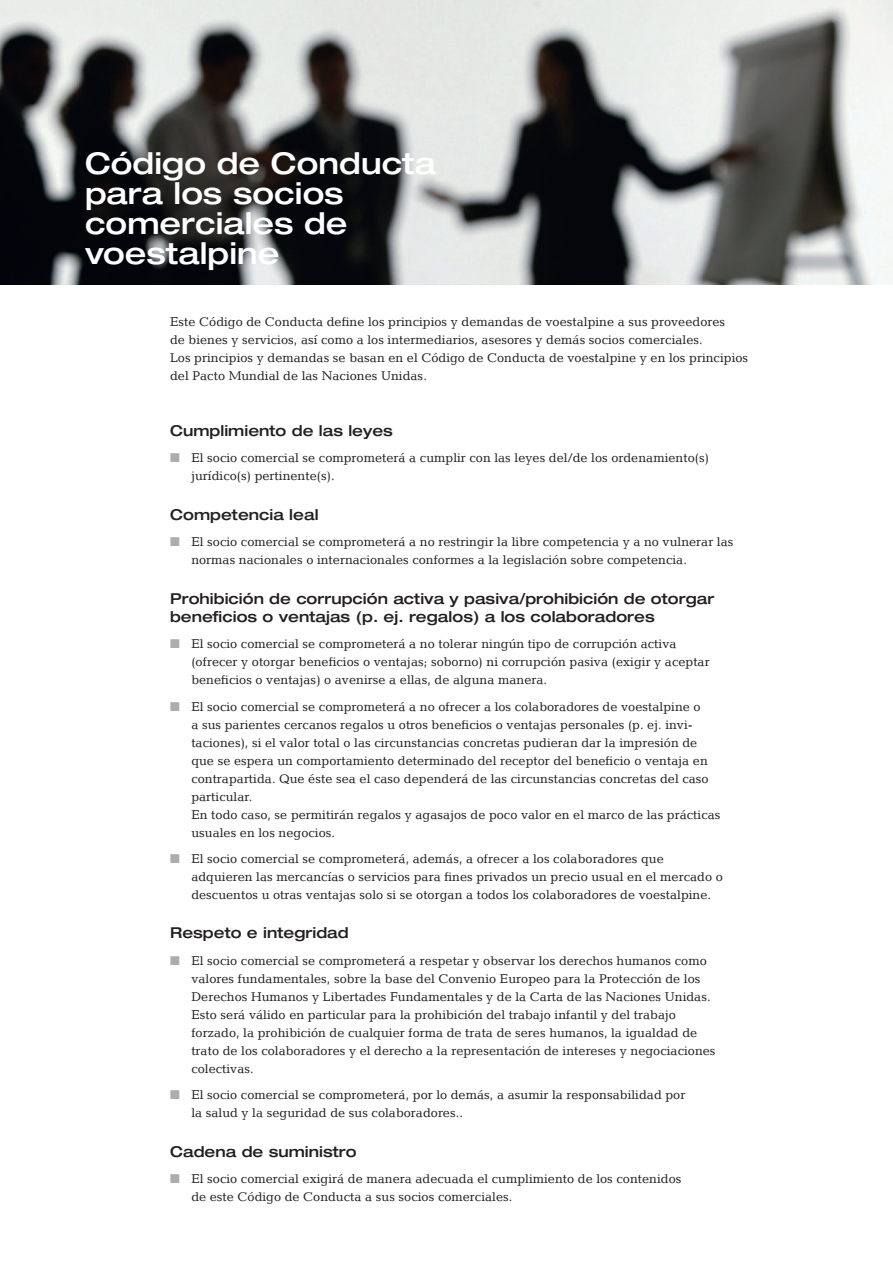
<style>
.page{position:relative;width:893px;height:1263px;background:#fff}
.page>*{position:absolute;margin:0;border:0;box-sizing:border-box;transform-origin:0 0}
.t1{font:500 expanded 30px/30px "Helvetica Neue LT Pro";color:#fff}
.t2{font:500 expanded 15px/18px "Helvetica Neue LT Pro";color:#231f20}
.t3{font:12.75px/18px "Candida LT";color:#231f20}
.s1{color:#acadae}
</style>
<div class="page">
<img style="left:0;top:0;width:893px;height:285px">
<h1 class="t1" style="left:85px;top:147px;width:353px">Código de Conducta para los socios comerciales de voestalpine</h1>
<p class="t3" style="left:170px;top:312px;width:580px">Este Código de Conducta define los principios y demandas de voestalpine a sus proveedores<br>de bienes y servicios, así como a los intermediarios, asesores y demás socios comerciales.<br>Los principios y demandas se basan en el Código de Conducta de voestalpine y en los principios del Pacto Mundial de las Naciones Unidas.</p>
<p class="t2" style="left:170px;top:421px;width:224px">Cumplimiento de las leyes</p>
<p class="t3" style="left:191px;top:449px;width:519px;text-indent:-21px"><span class="s1">■</span> El socio comercial se comprometerá a cumplir con las leyes del/de los ordenamiento(s) jurídico(s) pertinente(s).</p>
<p class="t2" style="left:170px;top:505px;width:150px">Competencia leal</p>
<p class="t3" style="left:191px;top:533px;width:544px;text-indent:-21px"><span class="s1">■</span> El socio comercial se comprometerá a no restringir la libre competencia y a no vulnerar las normas nacionales o internacionales conformes a la legislación sobre competencia.</p>
<p class="t2" style="left:170px;top:589px;width:546px">Prohibición de corrupción activa y pasiva/prohibición de otorgar beneficios o ventajas (p. ej. regalos) a los colaboradores</p>
<p class="t3" style="left:191px;top:635px;width:520px;text-indent:-21px"><span class="s1">■</span> El socio comercial se comprometerá a no tolerar ningún tipo de corrupción activa (ofrecer y otorgar beneficios o ventajas; soborno) ni corrupción pasiva (exigir y aceptar beneficios o ventajas) o avenirse a ellas, de alguna manera.</p>
<p class="t3" style="left:191px;top:697px;width:531px;text-indent:-21px"><span class="s1">■</span> El socio comercial se comprometerá a no ofrecer a los colaboradores de voestalpine o<br>a sus parientes cercanos regalos u otros beneficios o ventajas personales (p. ej. invi&shy;taciones), si el valor total o las circunstancias concretas pudieran dar la impresión de que se espera un comportamiento determinado del receptor del beneficio o ventaja en contrapartida. Que éste sea el caso dependerá de las circunstancias concretas del caso particular.<br>En todo caso, se permitirán regalos y agasajos de poco valor en el marco de las prácticas usuales en los negocios.</p>
<p class="t3" style="left:191px;top:850px;width:533px;text-indent:-21px"><span class="s1">■</span> El socio comercial se comprometerá, además, a ofrecer a los colaboradores que adquieren las mercancías o servicios para fines privados un precio usual en el mercado o descuentos u otras ventajas solo si se otorgan a todos los colaboradores de voestalpine.</p>
<p class="t2" style="left:170px;top:924px;width:180px">Respeto e integridad</p>
<p class="t3" style="left:191px;top:951px;width:526px;text-indent:-21px"><span class="s1">■</span> El socio comercial se comprometerá a respetar y observar los derechos humanos como valores fundamentales, sobre la base del Convenio Europeo para la Protección de los Derechos Humanos y Libertades Fundamentales y de la Carta de las Naciones Unidas.<br>Esto será válido en particular para la prohibición del trabajo infantil y del trabajo forzado, la prohibición de cualquier forma de trata de seres humanos, la igualdad de trato de los colaboradores y el derecho a la representación de intereses y negociaciones colectivas.</p>
<p class="t3" style="left:191px;top:1086px;width:495px;text-indent:-21px"><span class="s1">■</span> El socio comercial se comprometerá, por lo demás, a asumir la responsabilidad por la salud y la seguridad de sus colaboradores..</p>
<p class="t2" style="left:170px;top:1142px;width:188px">Cadena de suministro</p>
<p class="t3" style="left:191px;top:1170px;width:492px;text-indent:-21px"><span class="s1">■</span> El socio comercial exigirá de manera adecuada el cumplimiento de los contenidos de este Código de Conducta a sus socios comerciales.</p>
</div>
